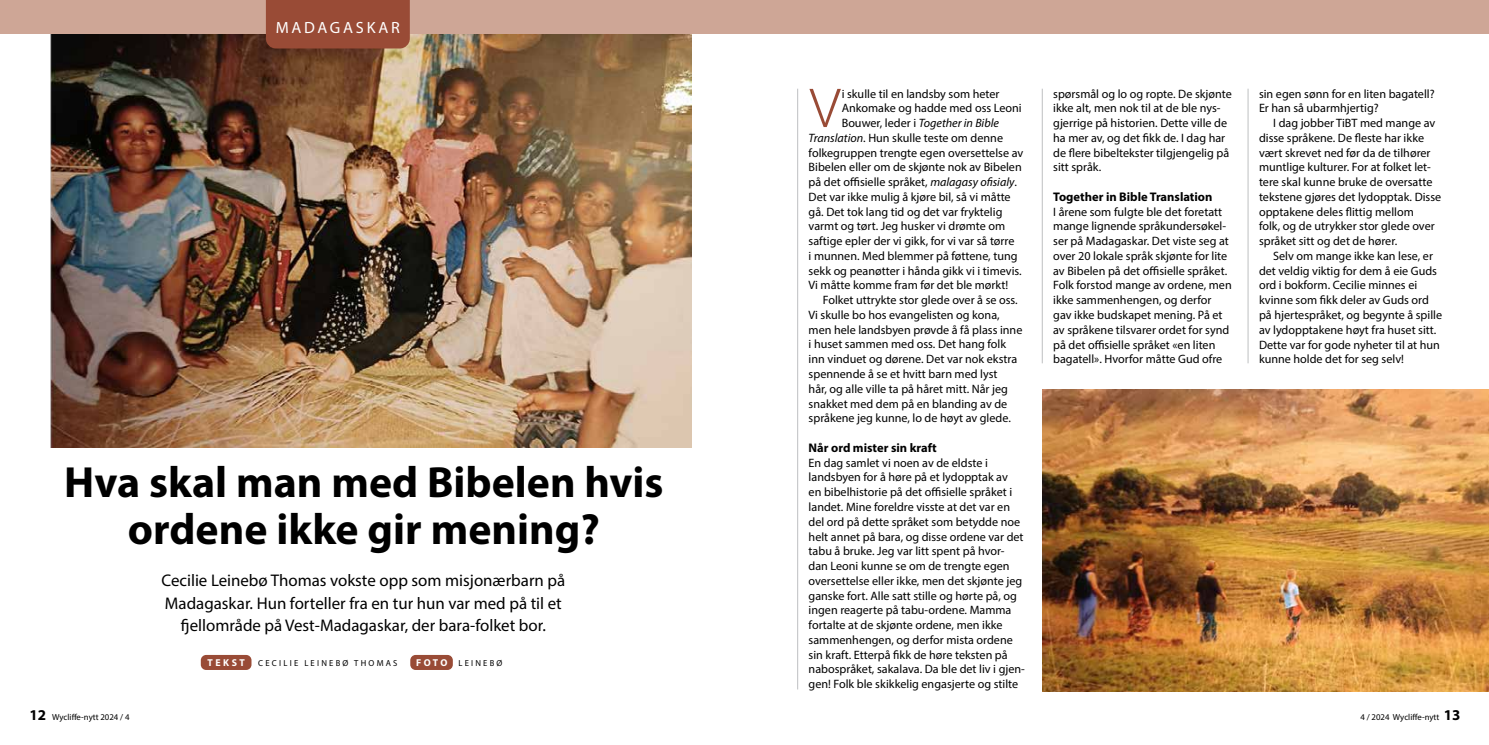
<style>
.page{position:relative;width:1489px;height:745px;background:#fff}
.page>*{position:absolute;margin:0;border:0;box-sizing:border-box;transform-origin:0 0}
.t1{font:300 53.62px "Roboto";color:#994b36}
.t2{font:700 43.75px/46.2px "Myriad Pro";color:#000;text-align:center}
.t3{font:16.88px/22.5px "Myriad Pro";color:#000;text-align:center}
.t4{font:16.25px "Myriad Pro";letter-spacing:.17em;color:#fff}
.t5{font:700 12.5px "Myriad Pro";color:#000}
.t6{font:12.12px/14.8px "Myriad Pro";color:#000}
.t7{font:italic 12.12px "Myriad Pro";color:#000}
.t8{font:700 10px "Myriad Pro";letter-spacing:.26em;color:#fff}
.t9{font:8.75px "Myriad Pro";color:#000}
.t10{font:8.75px "Myriad Pro";letter-spacing:.25em;color:#000}
.s1{font-weight:700;font-size:10px;color:#fff}
.s2{font-style:normal}
.s3{font-style:italic}
.s4{font-weight:700;font-size:15px}
</style>
<div class="page">
<img style="left:0;top:33px;width:691px;height:414px">
<div style="left:0;top:0;width:1488px;height:33px;background:#cea696"></div>
<div style="left:266px;top:0;width:144px;height:48px;background:#994b36"></div>
<hr style="left:797px;top:89px;width:1px;height:600px;background:#939598">
<hr style="left:1041px;top:89px;width:1px;height:274px;background:#939598">
<hr style="left:1247px;top:89px;width:1px;height:274px;background:#939598">
<img style="left:1042px;top:389px;width:446px;height:302px">
<div style="left:201px;top:654px;width:50px;height:15px;background:#994b36;border-radius:5px"></div>
<div style="left:410px;top:654px;width:43px;height:15px;background:#994b36;border-radius:5px"></div>
<h3 class="t4" style="left:276px;top:18px;width:126px">MADAGASKAR</h3>
<h2 class="t2" style="left:64px;top:458px;width:601px">Hva skal man med Bibelen hvis ordene ikke gir mening?</h2>
<h3 class="t3" style="left:161px;top:568px;width:405px">Cecilie Leinebø Thomas vokste opp som misjonærbarn på<br>Madagaskar. Hun forteller fra en tur hun var med på til et fjellområde på Vest-Madagaskar, der bara-folket bor.</h3>
<p class="t8" style="left:207px;top:655px;width:39px">TEKST</p>
<p class="t10" style="left:258px;top:657px;width:141px">CECILIE LEINEBØ THOMAS</p>
<p class="t10" style="left:416px;top:657px;width:88px"><span class="s1">FOTO</span> LEINEBØ</p>
<h1 class="t1" style="left:808px;top:70px;width:35px">V</h1>
<p class="t6" style="left:841px;top:86px;width:159px">i skulle til en landsby som heter</p>
<p class="t6" style="left:841px;top:101px;width:181px">Ankomake og hadde med oss Leoni</p>
<p class="t7" style="left:841px;top:115px;width:159px"><span class="s2">Bouwer, leder i</span> Together in Bible</p>
<p class="t6" style="left:808px;top:130px;width:196px"><span class="s3">Translation</span>. Hun skulle teste om denne</p>
<p class="t6" style="left:808px;top:145px;width:216px">folkegruppen trengte egen oversettelse av</p>
<p class="t6" style="left:808px;top:159px;width:215px">Bibelen eller om de skjønte nok av Bibelen</p>
<p class="t6" style="left:808px;top:174px;width:210px">på det offisielle språket, <span class="s3">malagasy ofisialy</span>.</p>
<p class="t6" style="left:808px;top:189px;width:203px">Det var ikke mulig å kjøre bil, så vi måtte</p>
<p class="t6" style="left:808px;top:204px;width:195px">gå. Det tok lang tid og det var fryktelig</p>
<p class="t6" style="left:808px;top:218px;width:198px">varmt og tørt. Jeg husker vi drømte om</p>
<p class="t6" style="left:808px;top:233px;width:207px">saftige epler der vi gikk, for vi var så tørre</p>
<p class="t6" style="left:808px;top:248px;width:210px">i munnen. Med blemmer på føttene, tung</p>
<p class="t6" style="left:808px;top:263px;width:214px">sekk og peanøtter i hånda gikk vi i timevis.</p>
<p class="t6" style="left:808px;top:277px;width:201px">Vi måtte komme fram før det ble mørkt!</p>
<p class="t6" style="left:822px;top:292px;width:196px">Folket uttrykte stor glede over å se oss.</p>
<p class="t6" style="left:808px;top:307px;width:192px">Vi skulle bo hos evangelisten og kona,</p>
<p class="t6" style="left:808px;top:322px;width:215px">men hele landsbyen prøvde å få plass inne</p>
<p class="t6" style="left:808px;top:336px;width:199px">i huset sammen med oss. Det hang folk</p>
<p class="t6" style="left:808px;top:351px;width:210px">inn vinduet og dørene. Det var nok ekstra</p>
<p class="t6" style="left:808px;top:366px;width:190px">spennende å se et hvitt barn med lyst</p>
<p class="t6" style="left:808px;top:381px;width:201px">hår, og alle ville ta på håret mitt. Når jeg</p>
<p class="t6" style="left:808px;top:395px;width:200px">snakket med dem på en blanding av de</p>
<p class="t6" style="left:808px;top:410px;width:204px">språkene jeg kunne, lo de høyt av glede.</p>
<p class="t5" style="left:808px;top:439px;width:130px">Når ord mister sin kraft</p>
<p class="t6" style="left:808px;top:455px;width:218px">En dag samlet vi noen av de eldste i landsbyen for å høre på et lydopptak av<br>en bibelhistorie på det offisielle språket i landet. Mine foreldre visste at det var en del ord på dette språket som betydde noe helt annet på bara, og disse ordene var det tabu å bruke. Jeg var litt spent på hvor&shy;dan Leoni kunne se om de trengte egen oversettelse eller ikke, men det skjønte jeg ganske fort. Alle satt stille og hørte på, og ingen reagerte på tabu-ordene. Mamma fortalte at de skjønte ordene, men ikke sammenhengen, og derfor mista ordene sin kraft. Etterpå fikk de høre teksten på nabospråket, sakalava. Da ble det liv i gjen&shy;gen! Folk ble skikkelig engasjerte og stilte</p>
<p class="t6" style="left:1053px;top:86px;width:180px">spørsmål og lo og ropte. De skjønte ikke alt, men nok til at de ble nys&shy;gjerrige på historien. Dette ville de ha mer av, og det fikk de. I dag har de flere bibeltekster tilgjengelig på sitt språk.</p>
<p class="t5" style="left:1053px;top:188px;width:161px">Together in Bible Translation</p>
<p class="t6" style="left:1053px;top:204px;width:180px">I årene som fulgte ble det foretatt mange lignende språkundersøkel&shy;ser på Madagaskar. Det viste seg at over 20 lokale språk skjønte for lite av Bibelen på det offisielle språket.<br>Folk forstod mange av ordene, men ikke sammenhengen, og derfor gav ikke budskapet mening. På et av språkene tilsvarer ordet for synd på det offisielle språket «en liten bagatell». Hvorfor måtte Gud ofre</p>
<p class="t6" style="left:1258px;top:86px;width:177px">sin egen sønn for en liten bagatell?<br>Er han så ubarmhjertig?</p>
<p class="t6" style="left:1258px;top:115px;width:184px;text-indent:14px">I dag jobber TiBT med mange av disse språkene. De fleste har ikke vært skrevet ned før da de tilhører muntlige kulturer. For at folket let&shy;tere skal kunne bruke de oversatte tekstene gjøres det lydopptak. Disse opptakene deles flittig mellom<br>folk, og de utrykker stor glede over språket sitt og det de hører.</p>
<p class="t6" style="left:1258px;top:248px;width:185px;text-indent:14px">Selv om mange ikke kan lese, er det veldig viktig for dem å eie Guds ord i bokform. Cecilie minnes ei kvinne som fikk deler av Guds ord på hjertespråket, og begynte å spille av lydopptakene høyt fra huset sitt.<br>Dette var for gode nyheter til at hun kunne holde det for seg selv!</p>
<p class="t9" style="left:29px;top:711px;width:102px"><span class="s4">12</span> Wycliffe-nytt 2024 / 4</p>
<p class="t9" style="left:1360px;top:711px;width:102px">4 / 2024 Wycliffe-nytt <span class="s4">13</span></p>
</div>
